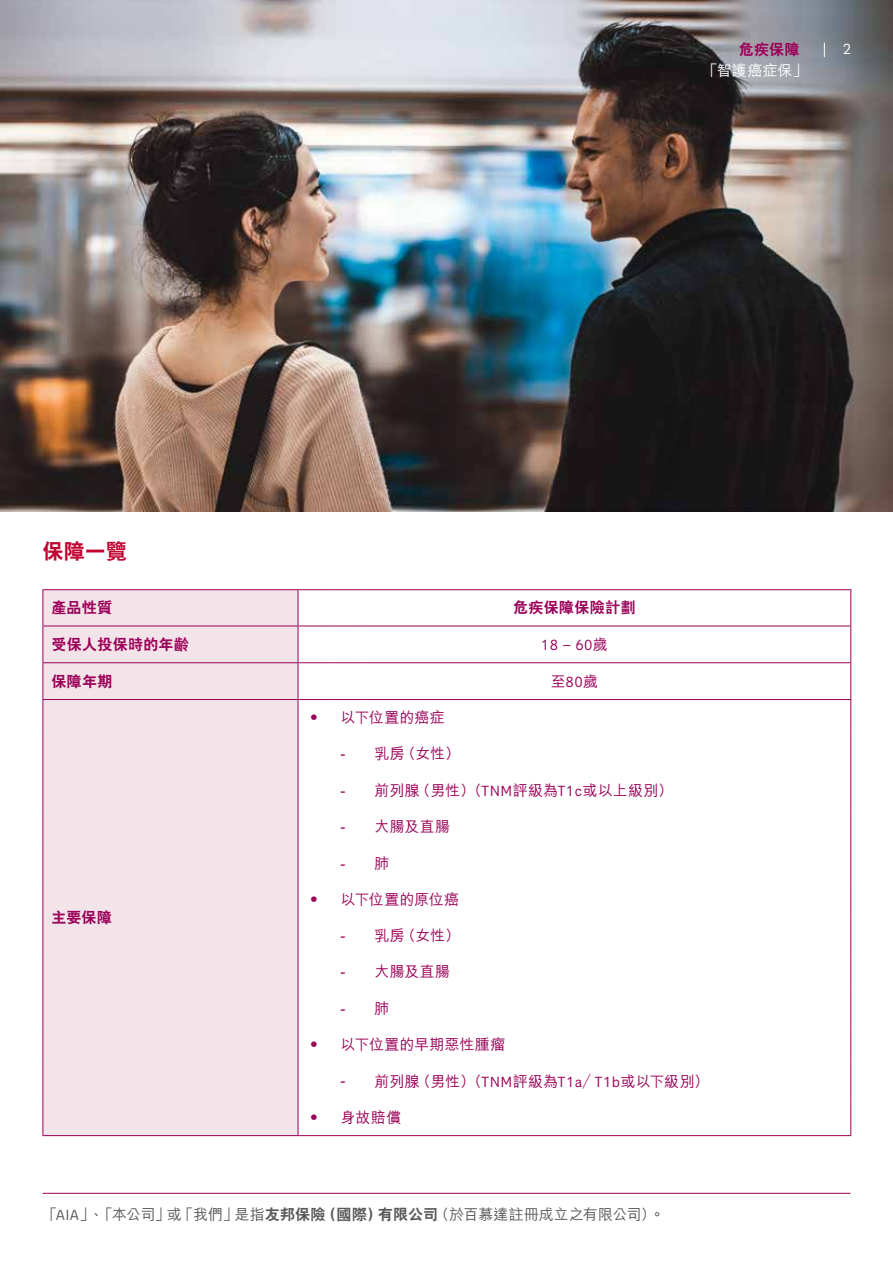
<style>
.page{position:relative;width:893px;height:1263px;background:#fff}
.page>*{position:absolute;margin:0;border:0;box-sizing:border-box;transform-origin:0 0}
.t1{font:800 21px "C Hei 2 HK";color:#c10230}
.t2{font:500 15px "M Hei HK";letter-spacing:.01em;color:#9c0058}
.t3{font:500 15px "M Hei HK";letter-spacing:-.01em;color:#58595b}
.t4{font:800 15px "C Hei 2 HK";letter-spacing:.02em;color:#9c0058}
.t5{font:500 15px "M Hei HK";letter-spacing:-.025em;color:#9c0058}
.t6{font:500 15px "M Hei HK";letter-spacing:.015em;color:#fff}
.t7{font:15px "AIA Everest";color:#9c0058}
.t8{font:15px "AIA Everest";color:#fff}
.s1{font-family:"M Hei HK";font-weight:500}
.s2{font-family:"AIA Everest";font-weight:400}
.s3{font-family:"C Hei 2 HK";font-weight:800}
</style>
<div class="page">
<img style="left:0;top:0;width:893px;height:511px">
<hr style="left:43px;top:1193px;width:807px;height:1px;background:#9c0058">
<div style="left:44px;top:590px;width:254px;height:545px;background:#f3e4ea"></div>
<hr style="left:43px;top:589px;width:255px;height:1px;background:#9c0058">
<hr style="left:43px;top:590px;width:1px;height:36px;background:#9c0058">
<hr style="left:298px;top:589px;width:34px;height:1px;background:#9c0058">
<hr style="left:298px;top:590px;width:1px;height:36px;background:#9c0058">
<hr style="left:332px;top:589px;width:34px;height:1px;background:#9c0058">
<hr style="left:366px;top:589px;width:485px;height:1px;background:#9c0058">
<hr style="left:850px;top:590px;width:1px;height:36px;background:#9c0058">
<hr style="left:43px;top:626px;width:255px;height:1px;background:#9c0058">
<hr style="left:43px;top:626px;width:1px;height:36px;background:#9c0058">
<hr style="left:298px;top:626px;width:34px;height:1px;background:#9c0058">
<hr style="left:298px;top:626px;width:1px;height:36px;background:#9c0058">
<hr style="left:332px;top:626px;width:34px;height:1px;background:#9c0058">
<hr style="left:366px;top:626px;width:485px;height:1px;background:#9c0058">
<hr style="left:850px;top:626px;width:1px;height:36px;background:#9c0058">
<hr style="left:43px;top:662px;width:255px;height:1px;background:#9c0058">
<hr style="left:43px;top:663px;width:1px;height:36px;background:#9c0058">
<hr style="left:298px;top:662px;width:34px;height:1px;background:#9c0058">
<hr style="left:298px;top:663px;width:1px;height:36px;background:#9c0058">
<hr style="left:332px;top:662px;width:34px;height:1px;background:#9c0058">
<hr style="left:366px;top:662px;width:485px;height:1px;background:#9c0058">
<hr style="left:850px;top:663px;width:1px;height:36px;background:#9c0058">
<hr style="left:43px;top:699px;width:255px;height:1px;background:#9c0058">
<hr style="left:43px;top:700px;width:1px;height:36px;background:#9c0058">
<hr style="left:298px;top:699px;width:34px;height:1px;background:#9c0058">
<hr style="left:298px;top:700px;width:1px;height:36px;background:#9c0058">
<hr style="left:332px;top:699px;width:34px;height:1px;background:#9c0058">
<hr style="left:366px;top:699px;width:485px;height:1px;background:#9c0058">
<hr style="left:43px;top:736px;width:1px;height:36px;background:#9c0058">
<hr style="left:298px;top:736px;width:1px;height:36px;background:#9c0058">
<hr style="left:850px;top:736px;width:1px;height:36px;background:#9c0058">
<hr style="left:43px;top:772px;width:1px;height:37px;background:#9c0058">
<hr style="left:298px;top:772px;width:1px;height:37px;background:#9c0058">
<hr style="left:850px;top:772px;width:1px;height:37px;background:#9c0058">
<hr style="left:43px;top:809px;width:1px;height:36px;background:#9c0058">
<hr style="left:298px;top:809px;width:1px;height:36px;background:#9c0058">
<hr style="left:850px;top:809px;width:1px;height:36px;background:#9c0058">
<hr style="left:43px;top:845px;width:1px;height:36px;background:#9c0058">
<hr style="left:298px;top:845px;width:1px;height:36px;background:#9c0058">
<hr style="left:850px;top:845px;width:1px;height:36px;background:#9c0058">
<hr style="left:43px;top:881px;width:1px;height:36px;background:#9c0058">
<hr style="left:298px;top:881px;width:1px;height:36px;background:#9c0058">
<hr style="left:43px;top:917px;width:1px;height:37px;background:#9c0058">
<hr style="left:298px;top:917px;width:1px;height:37px;background:#9c0058">
<hr style="left:850px;top:917px;width:1px;height:37px;background:#9c0058">
<hr style="left:43px;top:954px;width:1px;height:36px;background:#9c0058">
<hr style="left:298px;top:954px;width:1px;height:36px;background:#9c0058">
<hr style="left:850px;top:954px;width:1px;height:36px;background:#9c0058">
<hr style="left:43px;top:990px;width:1px;height:36px;background:#9c0058">
<hr style="left:298px;top:990px;width:1px;height:36px;background:#9c0058">
<hr style="left:850px;top:990px;width:1px;height:36px;background:#9c0058">
<hr style="left:43px;top:1026px;width:1px;height:36px;background:#9c0058">
<hr style="left:298px;top:1026px;width:1px;height:36px;background:#9c0058">
<hr style="left:43px;top:1062px;width:1px;height:37px;background:#9c0058">
<hr style="left:298px;top:1062px;width:1px;height:37px;background:#9c0058">
<hr style="left:850px;top:1062px;width:1px;height:37px;background:#9c0058">
<hr style="left:43px;top:1099px;width:1px;height:36px;background:#9c0058">
<hr style="left:298px;top:1099px;width:1px;height:36px;background:#9c0058">
<hr style="left:43px;top:1135px;width:255px;height:1px;background:#9c0058">
<hr style="left:298px;top:1135px;width:34px;height:1px;background:#9c0058">
<hr style="left:332px;top:1135px;width:34px;height:1px;background:#9c0058">
<hr style="left:366px;top:1135px;width:485px;height:1px;background:#9c0058">
<hr style="left:850px;top:700px;width:1px;height:36px;background:#9c0058">
<hr style="left:850px;top:881px;width:1px;height:36px;background:#9c0058">
<hr style="left:850px;top:1026px;width:1px;height:36px;background:#9c0058">
<hr style="left:850px;top:1099px;width:1px;height:36px;background:#9c0058">
<svg style="left:824px;top:43px;width:1px;height:14px"></svg>
<p class="t4" style="left:739px;top:42px;width:62px">危疾保障</p>
<p class="t6" style="left:703px;top:60px;width:106px">「智護癌症保」</p>
<p class="t8" style="left:843px;top:40px;width:10px">2</p>
<h1 class="t1" style="left:43px;top:541px;width:86px">保障一覽</h1>
<p class="t4" style="left:51px;top:600px;width:62px">產品性質</p>
<p class="t4" style="left:513px;top:600px;width:124px">危疾保障保險計劃</p>
<p class="t4" style="left:51px;top:637px;width:139px">受保人投保時的年齡</p>
<p class="t7" style="left:541px;top:636px;width:68px">18 – 60<span class="s1">歲</span></p>
<p class="t4" style="left:51px;top:673px;width:63px">保障年期</p>
<p class="t2" style="left:551px;top:670px;width:49px">至<span class="s2">80</span>歲</p>
<p class="t4" style="left:51px;top:910px;width:62px">主要保障</p>
<p class="t2" style="left:307px;top:707px;width:140px">• 以下位置的癌症</p>
<p class="t2" style="left:341px;top:743px;width:121px">- 乳房（女性）</p>
<p class="t2" style="left:341px;top:780px;width:334px">- 前列腺（男性）（<span class="s2">TNM</span>評級為<span class="s2">T1c</span>或以上級別）</p>
<p class="t2" style="left:341px;top:816px;width:111px">- 大腸及直腸</p>
<p class="t2" style="left:341px;top:852px;width:51px">- 肺</p>
<p class="t5" style="left:307px;top:888px;width:154px">• 以下位置的原位癌</p>
<p class="t2" style="left:341px;top:925px;width:121px">- 乳房（女性）</p>
<p class="t2" style="left:341px;top:961px;width:111px">- 大腸及直腸</p>
<p class="t2" style="left:341px;top:997px;width:51px">- 肺</p>
<p class="t2" style="left:307px;top:1033px;width:200px">• 以下位置的早期惡性腫瘤</p>
<p class="t2" style="left:341px;top:1070px;width:370px">- 前列腺（男性）（<span class="s2">TNM</span>評級為<span class="s2">T1a</span>／<span class="s2">T1b</span>或以下級別）</p>
<p class="t2" style="left:307px;top:1106px;width:96px">• 身故賠償</p>
<p class="t3" style="left:43px;top:1203px;width:624px">「<span class="s2">AIA</span>」、「本公司」或「我們」是指<span class="s3">友邦保險（國際）有限公司</span>（於百慕達註冊成立之有限公司）。</p>
</div>
